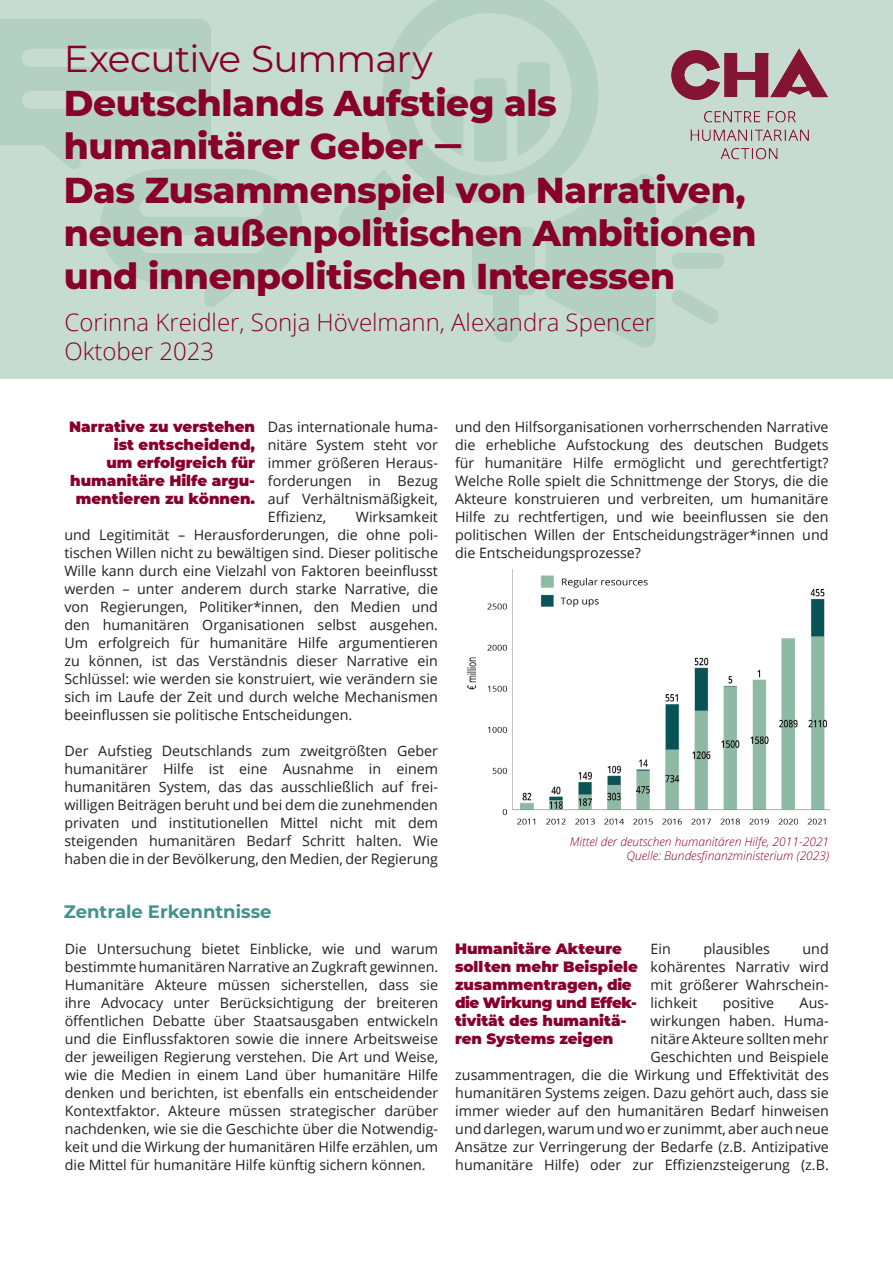
<style>
.page{position:relative;width:893px;height:1263px;background:#fff}
.page>*{position:absolute;margin:0;border:0;box-sizing:border-box;transform-origin:0 0}
.Fließtext_EN{font:37.5px "Montserrat";letter-spacing:-.02em;color:#880029}
.t1{font:800 36px/43.2px "Montserrat";letter-spacing:-.01em;color:#880029}
.t2{font:300 24px/28.8px "Open Sans";color:#880029}
.HEAD_14pt{font:700 18px "Montserrat";color:#42918a}
.Zitat_linksbündig{font:900 15px/18px "Montserrat";color:#880029;text-align:right}
.COPY_block{font:14.25px/18px "Open Sans";color:#231f20;text-align:justify}
.t3{font:italic 300 12px/13.5px "Open Sans";color:#880029;text-align:right}
</style>
<div class="page">
<div style="left:0;top:0;width:893px;height:378px;background:#c6dcd2"></div>
<svg style="left:0;top:19px;width:302px;height:288px"></svg>
<svg style="left:339px;top:0;width:317px;height:348px"></svg>
<div style="left:672px;top:253px;width:52px;height:16px;background:#b3d0c3;border-radius:8px"></div>
<svg style="left:671px;top:198px;width:48px;height:34px"></svg>
<svg style="left:671px;top:290px;width:48px;height:34px"></svg>
<img style="left:625px;top:15px;width:203px;height:175px">
<img style="left:466px;top:570px;width:363px;height:255px">
<p class="Fließtext_EN" style="left:64px;top:33px;width:371px">Executive Summary</p>
<p class="t1" style="left:64px;top:80px;width:694px">Deutschlands Aufstieg als humanitärer Geber ̶<br>Das Zusammenspiel von Narrativen, neuen außenpolitischen Ambitionen und innenpolitischen Interessen</p>
<p class="t2" style="left:64px;top:307px;width:591px">Corinna Kreidler, Sonja Hövelmann, Alexandra Spencer<br>Oktober 2023</p>
<p class="Zitat_linksbündig" style="left:69px;top:417px;width:187px">Narrative zu verstehen ist entscheidend,<br>um erfolgreich für humanitäre Hilfe argu&shy;mentieren zu können.</p>
<p class="COPY_block" style="left:268px;top:417px;width:172px">Das internationale huma&shy;nitäre System steht vor immer größeren Heraus&shy;forderungen in Bezug auf Verhältnismäßigkeit, Effizienz,</p>
<p class="COPY_block" style="left:64px;top:507px;width:375px;text-indent:291px">Wirksamkeit und Legitimität – Herausforderungen, die ohne poli&shy;tischen Willen nicht zu bewältigen sind. Dieser politische Wille kann durch eine Vielzahl von Faktoren beeinflusst werden – unter anderem durch starke Narrative, die von Regierungen, Politiker*innen, den Medien und den humanitären Organisationen selbst ausgehen.<br>Um erfolgreich für humanitäre Hilfe argumentieren zu können, ist das Verständnis dieser Narrative ein Schlüssel: wie werden sie konstruiert, wie verändern sie sich im Laufe der Zeit und durch welche Mechanismen beeinflussen sie politische Entscheidungen.</p>
<p class="COPY_block" style="left:64px;top:741px;width:375px">Der Aufstieg Deutschlands zum zweitgrößten Geber humanitärer Hilfe ist eine Ausnahme in einem humanitären System, das das ausschließlich auf frei&shy;willigen Beiträgen beruht und bei dem die zunehmenden privaten und institutionellen Mittel nicht mit dem steigenden humanitären Bedarf Schritt halten. Wie haben die in der Bevölkerung, den Medien, der Regierung</p>
<p class="COPY_block" style="left:455px;top:417px;width:375px">und den Hilfsorganisationen vorherrschenden Narrative die erhebliche Aufstockung des deutschen Budgets für humanitäre Hilfe ermöglicht und gerechtfertigt?<br>Welche Rolle spielt die Schnittmenge der Storys, die die Akteure konstruieren und verbreiten, um humanitäre Hilfe zu rechtfertigen, und wie beeinflussen sie den politischen Willen der Entscheidungsträger*innen und die Entscheidungsprozesse?</p>
<p class="t3" style="left:570px;top:835px;width:261px">Mittel der deutschen humanitären Hilfe, 2011-2021<br>Quelle: Bundesfinanzministerium (2023)</p>
<p class="HEAD_14pt" style="left:64px;top:899px;width:209px">Zentrale Erkenntnisse</p>
<p class="COPY_block" style="left:65px;top:939px;width:375px">Die Untersuchung bietet Einblicke, wie und warum bestimmte humanitären Narrative an Zugkraft gewinnen.<br>Humanitäre Akteure müssen sicherstellen, dass sie ihre Advocacy unter Berücksichtigung der breiteren öffentlichen Debatte über Staatsausgaben entwickeln und die Einflussfaktoren sowie die innere Arbeitsweise der jeweiligen Regierung verstehen. Die Art und Weise, wie die Medien in einem Land über humanitäre Hilfe denken und berichten, ist ebenfalls ein entscheidender Kontextfaktor. Akteure müssen strategischer darüber nachdenken, wie sie die Geschichte über die Notwendig&shy;keit und die Wirkung der humanitären Hilfe erzählen, um die Mittel für humanitäre Hilfe künftig sichern können.</p>
<p class="COPY_block" style="left:651px;top:939px;width:22px">Ein</p>
<p class="COPY_block" style="left:703px;top:939px;width:68px">plausibles</p>
<p class="Zitat_linksbündig" style="left:455px;top:939px;width:184px;text-align:left">Humanitäre Akteure sollten mehr Beispiele zusammentragen, die die Wirkung und Effek&shy;tivität des humanitä&shy;ren Systems zeigen</p>
<p class="COPY_block" style="left:651px;top:939px;width:180px;text-indent:152px">und kohärentes Narrativ wird mit größerer Wahrschein&shy;lichkeit</p>
<p class="COPY_block" style="left:723px;top:993px;width:53px">positive</p>
<p class="COPY_block" style="left:455px;top:993px;width:375px;text-align:right">Aus-<br>wirkungen haben. Huma-<br>nitäre Akteure sollten mehr<br>Geschichten und Beispiele<br>zusammentragen, die die Wirkung und Effektivität des humanitären Systems zeigen. Dazu gehört auch, dass sie immer wieder auf den humanitären Bedarf hinweisen und darlegen, warum und wo er zunimmt, aber auch neue Ansätze zur Verringerung der Bedarfe (z.B. Antizipative humanitäre Hilfe) oder zur Effizienzsteigerung (z.B.</p>
</div>
